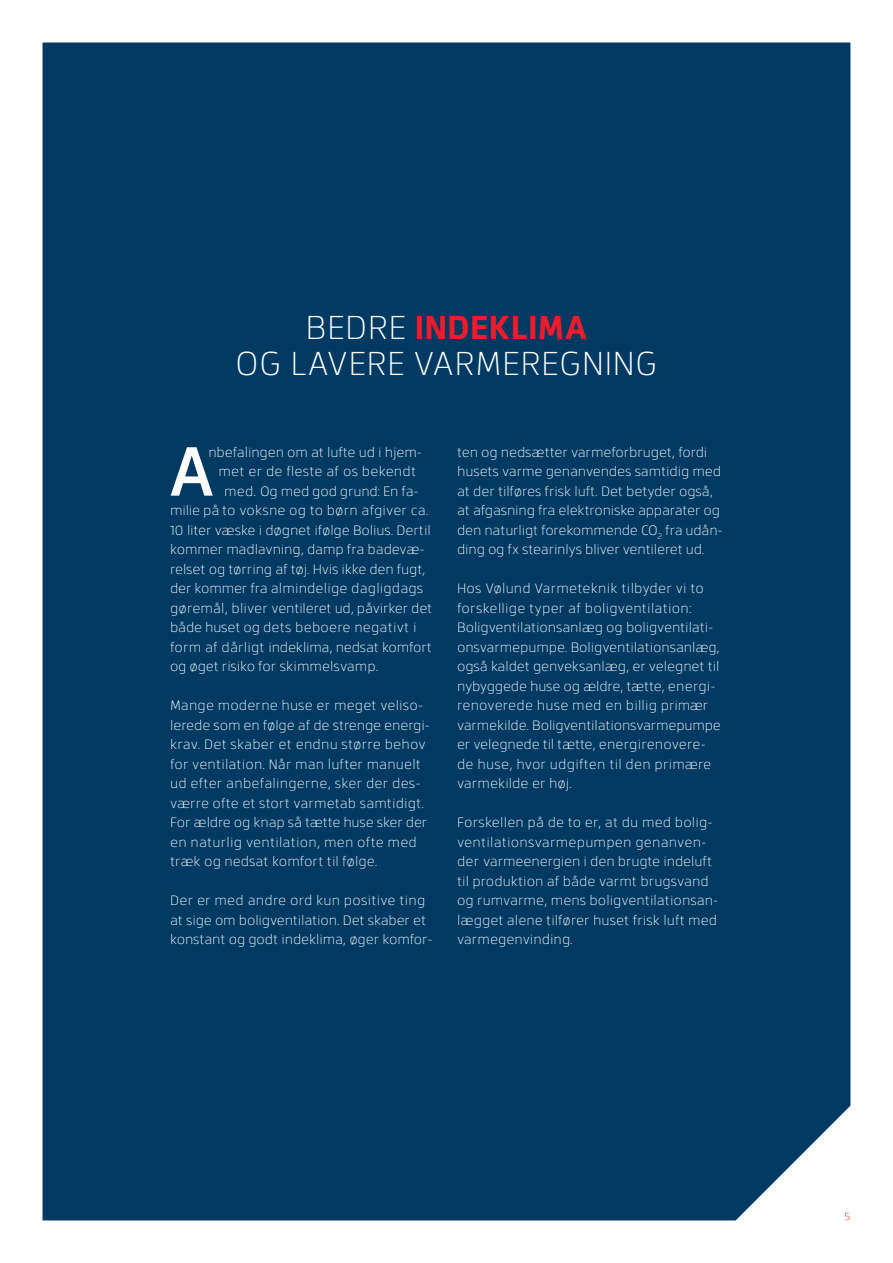
<style>
.page{position:relative;width:893px;height:1263px;background:#fff}
.page>*{position:absolute;margin:0;border:0;box-sizing:border-box;transform-origin:0 0}
.t1{font:500 69.15px "Facto";color:#fff}
.t2{font:300 33px/36px "Facto";letter-spacing:.01em;color:#fff;text-align:center}
.t3{font:300 13.5px/19.5px "Facto";letter-spacing:-.01em;color:#fff}
.t4{font:300 13.5px "Facto";letter-spacing:.01em;color:#fff}
.t5{font:300 13.5px "Facto";letter-spacing:.015em;color:#fff}
.t6{font:300 10.5px "Facto";color:#ee1b2d}
.s1{font-weight:700;color:#ee1b2d}
</style>
<div class="page">
<div style="left:43px;top:43px;width:807px;height:1177px;background:#003a63"></div>
<h2 class="t2" style="left:235px;top:308px;width:424px">BEDRE <span class="s1">INDEKLIMA<br></span>OG LAVERE VARMEREGNING</h2>
<p class="t3" style="left:208px;top:441px;width:215px">nbefalingen om at lufte ud i hjem-</p>
<p class="t5" style="left:218px;top:462px;width:199px">met er de fleste af os bekendt</p>
<p class="t3" style="left:224px;top:480px;width:196px">med. Og med god grund: En fa-</p>
<p class="t4" style="left:170px;top:501px;width:260px">milie på to voksne og to børn afgiver ca.</p>
<p class="t3" style="left:170px;top:519px;width:262px">10 liter væske i døgnet ifølge Bolius. Dertil</p>
<p class="t3" style="left:170px;top:539px;width:256px">kommer madlavning, damp fra badevæ-</p>
<p class="t3" style="left:170px;top:558px;width:257px">relset og tørring af tøj. Hvis ikke den fugt,</p>
<p class="t4" style="left:170px;top:579px;width:255px">der kommer fra almindelige dagligdags</p>
<p class="t3" style="left:170px;top:597px;width:264px">gøremål, bliver ventileret ud, påvirker det</p>
<p class="t4" style="left:170px;top:618px;width:248px">både huset og dets beboere negativt i</p>
<p class="t3" style="left:170px;top:636px;width:264px">form af dårligt indeklima, nedsat komfort</p>
<p class="t3" style="left:170px;top:656px;width:210px">og øget risiko for skimmelsvamp.</p>
<p class="t3" style="left:170px;top:695px;width:260px">Mange moderne huse er meget veliso&shy;lerede som en følge af de strenge energi&shy;krav. Det skaber et endnu større behov for ventilation. Når man lufter manuelt ud efter anbefalingerne, sker der des&shy;værre ofte et stort varmetab samtidigt.<br>For ældre og knap så tætte huse sker der en naturlig ventilation, men ofte med træk og nedsat komfort til følge.</p>
<p class="t3" style="left:170px;top:890px;width:264px">Der er med andre ord kun positive ting at sige om boligventilation. Det skaber et konstant og godt indeklima, øger komfor-</p>
<h1 class="t1" style="left:168px;top:420px;width:49px">A</h1>
<p class="t3" style="left:457px;top:441px;width:267px">ten og nedsætter varmeforbruget, fordi husets varme genanvendes samtidig med at der tilføres frisk luft. Det betyder også, at afgasning fra elektroniske apparater og den naturligt forekommende CO<sub>2</sub> fra udån&shy;ding og fx stearinlys bliver ventileret ud.</p>
<p class="t3" style="left:457px;top:578px;width:265px">Hos Vølund Varmeteknik tilbyder vi to forskellige typer af boligventilation:<br>Boligventilationsanlæg og boligventilati&shy;onsvarmepumpe. Boligventilationsanlæg, også kaldet genveksanlæg, er velegnet til nybyggede huse og ældre, tætte, energi&shy;renoverede huse med en billig primær varmekilde. Boligventilationsvarmepumpe er velegnede til tætte, energirenovere&shy;de huse, hvor udgiften til den primære varmekilde er høj.</p>
<p class="t3" style="left:457px;top:812px;width:263px">Forskellen på de to er, at du med bolig&shy;ventilationsvarmepumpen genanven&shy;der varmeenergien i den brugte indeluft til produktion af både varmt brugsvand og rumvarme, mens boligventilationsan&shy;lægget alene tilfører huset frisk luft med varmegenvinding.</p>
<p class="t6" style="left:845px;top:1209px;width:7px">5</p>
</div>
